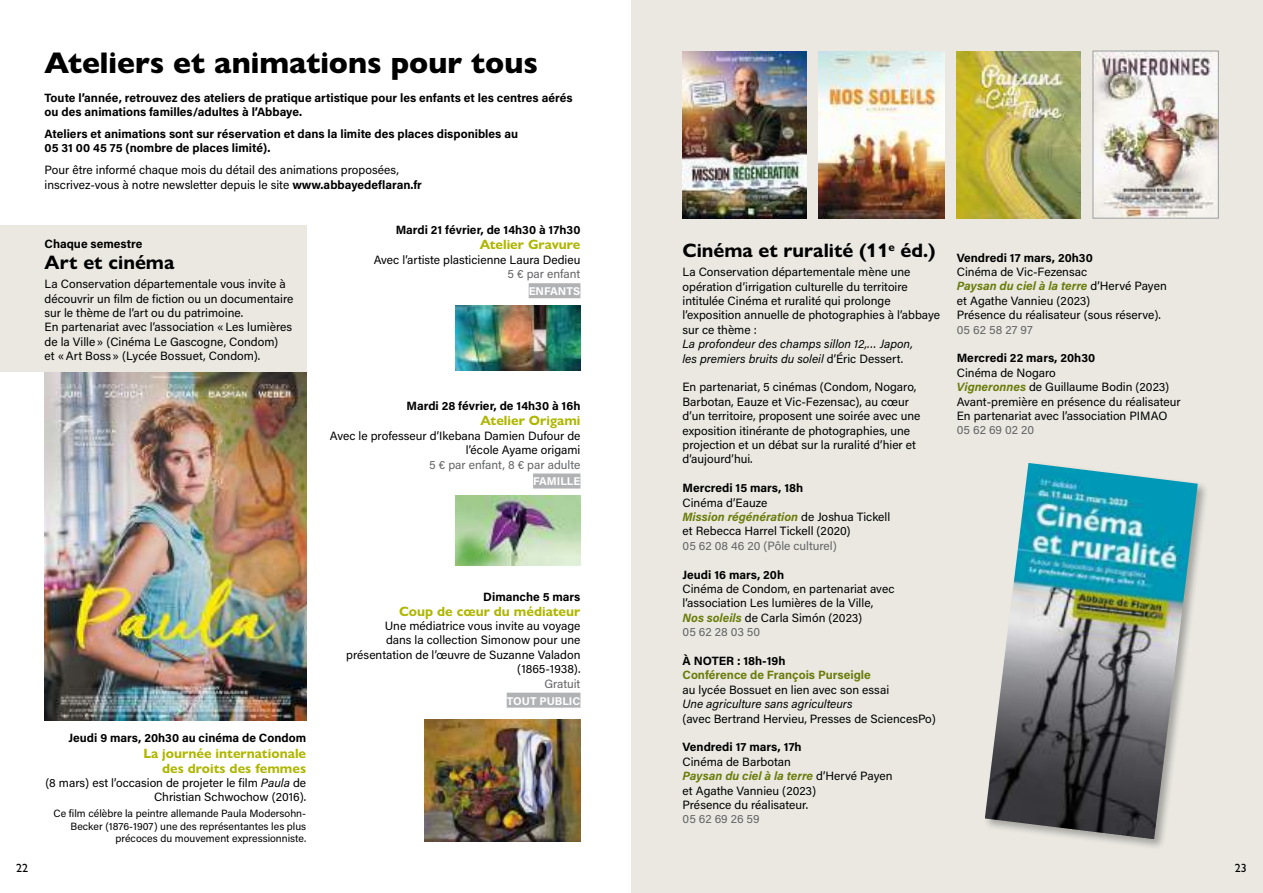
<style>
.page{position:relative;width:1263px;height:893px;background:#fff}
.page>*{position:absolute;margin:0;border:0;box-sizing:border-box;transform-origin:0 0}
.t1{font:800 30px "Gill Sans Nova";color:#000}
.t2{font:700 19.5px "Gill Sans Nova";color:#000}
.t3{font:700 13.5px/15px "Gill Sans Nova";color:#afb600;text-align:right}
.t4{font:12px/14.4px "Acumin Pro";color:#000}
.t5{font:700 12px/14.4px "Acumin Pro";color:#000}
.t6{font:italic 12px/14.4px "Acumin Pro";color:#000}
.t7{font:12px "Acumin Pro";color:#636466}
.t8{font:700 12px "Acumin Pro";color:#6b7c0a}
.t9{font:500 12px "Gill Sans Nova";color:#000}
.t10{font:700 11.25px "Acumin Pro";color:#fff}
.t11{font:10.5px/12.6px "Acumin Pro";color:#000;text-align:right}
.s1{font-weight:700}
.s2{font-style:italic}
.s3{font-style:normal}
.s4{font-weight:700;font-style:italic;color:#6b7c0a}
.s5{color:#636466}
</style>
<div class="page">
<div style="left:631px;top:0;width:632px;height:893px;background:#eae8e1"></div>
<div style="left:0;top:226px;width:306px;height:146px;background:#eae8e1"></div>
<div style="left:983px;top:461px;width:226px;height:390px;background:#000;opacity:.3"></div>
<img style="left:985px;top:463px;width:213px;height:376px">
<img style="left:682px;top:51px;width:124px;height:167px">
<img style="left:957px;top:51px;width:123px;height:167px">
<img style="left:819px;top:51px;width:125px;height:167px">
<img style="left:1095px;top:53px;width:121px;height:163px">
<div style="left:1093px;top:51px;width:125px;height:167px;border:1px solid #9c9d9f"></div>
<img style="left:45px;top:372px;width:261px;height:349px">
<div style="left:529px;top:283px;width:51px;height:15px;background:#b1b2b4"></div>
<div style="left:533px;top:473px;width:47px;height:15px;background:#b1b2b4"></div>
<div style="left:507px;top:693px;width:73px;height:15px;background:#b1b2b4"></div>
<img style="left:455px;top:306px;width:125px;height:65px">
<img style="left:455px;top:496px;width:125px;height:70px">
<img style="left:424px;top:719px;width:156px;height:122px">
<h1 class="t1" style="left:45px;top:44px;width:495px">Ateliers et animations pour tous</h1>
<p class="t5" style="left:45px;top:90px;width:529px">Toute l’année, retrouvez des ateliers de pratique artistique pour les enfants et les centres aérés ou des animations familles/adultes à l’Abbaye.</p>
<p class="t5" style="left:45px;top:126px;width:475px">Ateliers et animations sont sur réservation et dans la limite des places disponibles au<br>05 31 00 45 75 (nombre de places limité).</p>
<p class="t4" style="left:45px;top:162px;width:379px">Pour être informé chaque mois du détail des animations proposées, inscrivez-vous à notre newsletter depuis le site <span class="s1">www.abbayedeflaran.fr</span></p>
<p class="t5" style="left:45px;top:237px;width:99px">Chaque semestre</p>
<h2 class="t2" style="left:45px;top:251px;width:131px">Art et cinéma</h2>
<p class="t4" style="left:45px;top:276px;width:250px">La Conservation départementale vous invite à découvrir un film de fiction ou un documentaire sur le thème de l’art ou du patrimoine.<br>En partenariat avec l’association «Les lumières de la Ville» (Cinéma Le Gascogne, Condom)<br>et «Art Boss» (Lycée Bossuet, Condom).</p>
<p class="t5" style="left:396px;top:222px;width:186px">Mardi 21 février, de 14h30 à 17h30</p>
<p class="t3" style="left:480px;top:237px;width:102px">Atelier Gravure</p>
<p class="t4" style="left:374px;top:252px;width:208px">Avec l’artiste plasticienne Laura Dedieu</p>
<p class="t7" style="left:508px;top:266px;width:74px">5 € par enfant</p>
<p class="t10" style="left:529px;top:283px;width:53px">ENFANTS</p>
<p class="t5" style="left:407px;top:398px;width:175px">Mardi 28 février, de 14h30 à 16h</p>
<p class="t3" style="left:480px;top:413px;width:101px">Atelier Origami</p>
<p class="t4" style="left:330px;top:428px;width:252px;text-align:right">Avec le professeur d’Ikebana Damien Dufour de l’école Ayame origami</p>
<p class="t7" style="left:429px;top:456px;width:153px">5 € par enfant, 8 € par adulte</p>
<p class="t10" style="left:533px;top:474px;width:49px">FAMILLE</p>
<p class="t5" style="left:69px;top:731px;width:239px">Jeudi 9 mars, 20h30 au cinéma de Condom</p>
<p class="t3" style="left:143px;top:745px;width:164px">La journée internationale des droits des femmes</p>
<p class="t4" style="left:45px;top:775px;width:262px;text-align:right">(8 mars) est l’occasion de projeter le film <span class="s2">Paula</span> de<br>Christian Schwochow (2016).</p>
<p class="t11" style="left:54px;top:806px;width:254px">Ce film célèbre la peintre allemande Paula Modersohn-<br>Becker (1876-1907) une des représentantes les plus précoces du mouvement expressionniste.</p>
<p class="t5" style="left:483px;top:589px;width:99px">Dimanche 5 mars</p>
<p class="t3" style="left:399px;top:603px;width:183px">Coup de cœur du médiateur</p>
<p class="t4" style="left:346px;top:618px;width:236px;text-align:right">Une médiatrice vous invite au voyage<br>dans la collection Simonow pour une présentation de l’œuvre de Suzanne Valadon (1865-1938).</p>
<p class="t7" style="left:544px;top:675px;width:38px">Gratuit</p>
<p class="t10" style="left:507px;top:693px;width:75px">TOUT PUBLIC</p>
<h2 class="t2" style="left:682px;top:239px;width:255px">Cinéma et ruralité (11<sup>e</sup> éd.)</h2>
<p class="t4" style="left:682px;top:264px;width:259px">La Conservation départementale mène une opération d’irrigation culturelle du territoire intitulée Cinéma et ruralité qui prolonge l’exposition annuelle de photographies à l’abbaye sur ce thème :</p>
<p class="t6" style="left:682px;top:336px;width:232px">La profondeur des champs sillon 12,… Japon, les premiers bruits du soleil <span class="s3">d’Éric Dessert.</span></p>
<p class="t4" style="left:682px;top:379px;width:239px">En partenariat, 5 cinémas (Condom, Nogaro, Barbotan, Eauze et Vic-Fezensac), au cœur d’un territoire, proposent une soirée avec une exposition itinérante de photographies, une projection et un débat sur la ruralité d’hier et d’aujourd’hui.</p>
<p class="t5" style="left:682px;top:480px;width:122px">Mercredi 15 mars, 18h</p>
<p class="t4" style="left:682px;top:495px;width:209px">Cinéma d’Eauze<br><span class="s4">Mission régénération</span> de Joshua Tickell et Rebecca Harrel Tickell (2020)</p>
<p class="t7" style="left:682px;top:537px;width:156px">05 62 08 46 20 (Pôle culturel)</p>
<p class="t5" style="left:682px;top:567px;width:103px">Jeudi 16 mars, 20h</p>
<p class="t4" style="left:682px;top:581px;width:213px">Cinéma de Condom, en partenariat avec l’association Les lumières de la Ville,<br><span class="s4">Nos soleils</span> de Carla Simón (2023)<br><span class="s5">05 62 28 03 50</span></p>
<p class="t5" style="left:682px;top:653px;width:104px">À NOTER : 18h-19h</p>
<p class="t8" style="left:682px;top:667px;width:190px">Conférence de François Purseigle</p>
<p class="t4" style="left:682px;top:682px;width:208px">au lycée Bossuet en lien avec son essai</p>
<p class="t6" style="left:682px;top:696px;width:172px">Une agriculture sans agriculteurs</p>
<p class="t4" style="left:682px;top:711px;width:255px">(avec Bertrand Hervieu, Presses de SciencesPo)</p>
<p class="t5" style="left:682px;top:739px;width:121px">Vendredi 17 mars, 17h</p>
<p class="t4" style="left:682px;top:754px;width:211px">Cinéma de Barbotan<br><span class="s4">Paysan du ciel à la terre</span> d’Hervé Payen et Agathe Vannieu (2023)<br>Présence du réalisateur.</p>
<p class="t7" style="left:682px;top:811px;width:79px">05 62 69 26 59</p>
<p class="t5" style="left:957px;top:250px;width:137px">Vendredi 17 mars, 20h30</p>
<p class="t4" style="left:957px;top:264px;width:211px">Cinéma de Vic-Fezensac<br><span class="s4">Paysan du ciel à la terre</span> d’Hervé Payen et Agathe Vannieu (2023)<br>Présence du réalisateur (sous réserve).</p>
<p class="t7" style="left:957px;top:321px;width:77px">05 62 58 27 97</p>
<p class="t5" style="left:957px;top:350px;width:140px">Mercredi 22 mars, 20h30</p>
<p class="t4" style="left:957px;top:365px;width:225px">Cinéma de Nogaro<br><span class="s4">Vigneronnes</span> de Guillaume Bodin (2023)<br>Avant-première en présence du réalisateur En partenariat avec l’association PIMAO</p>
<p class="t7" style="left:957px;top:422px;width:79px">05 62 69 02 20</p>
<p class="t9" style="left:16px;top:860px;width:13px">22</p>
<p class="t9" style="left:1235px;top:860px;width:13px">23</p>
</div>
